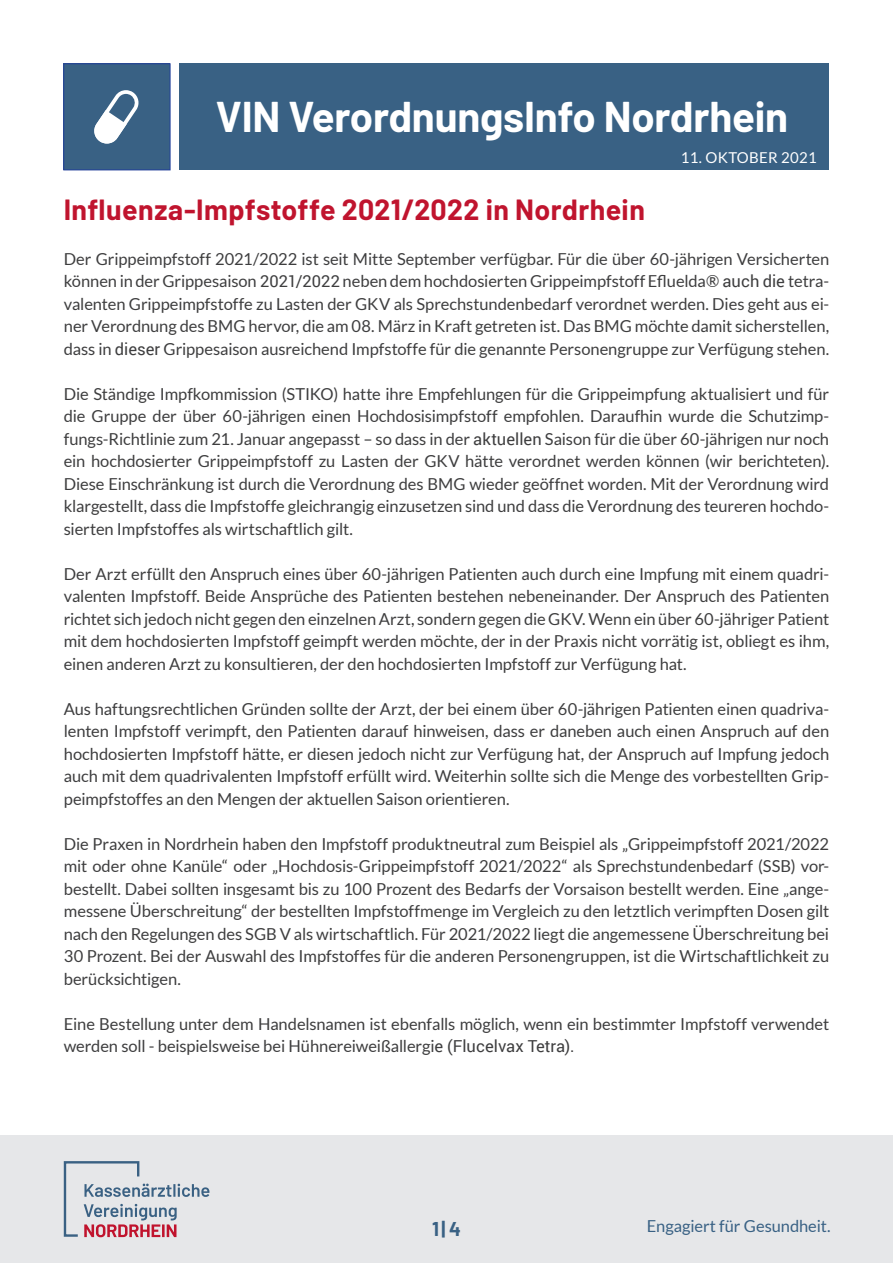
<style>
.page{position:relative;width:893px;height:1263px;background:#fff}
.page>*{position:absolute;margin:0;border:0;box-sizing:border-box;transform-origin:0 0}
.t1{font:700 42px "Barlow";letter-spacing:-.005em;color:#fff}
._1_0_-_Fließtext_-_1{font:700 28.5px "Barlow";letter-spacing:.01em;color:#c0142e}
.t2{font:700 19.5px "Barlow";color:#396184}
._1_0_-_Fließtext_-_1-2{font:16.5px/22.5px "Lato";letter-spacing:-.005em;color:#3e3e3f;text-align:justify}
.t3{font:16.5px "Lato";letter-spacing:-.005em;color:#396184}
.t4{font:15px "Lato";letter-spacing:.02em;color:#fff}
.s1{font-family:"Roboto"}
</style>
<div class="page">
<div style="left:180px;top:64px;width:649px;height:106px;background:#396184"></div>
<div style="left:64px;top:64px;width:106px;height:106px;background:#396184"></div>
<div style="left:64px;top:64px;width:106px;height:106px;border:1px solid #223f99"></div>
<svg style="left:94px;top:90px;width:45px;height:54px"></svg>
<div style="left:0;top:1135px;width:893px;height:128px;background:#e6e7e9"></div>
<svg style="left:64px;top:1161px;width:145px;height:76px"></svg>
<h1 class="t1" style="left:216px;top:86px;width:574px">VIN VerordnungsInfo Nordrhein</h1>
<p class="t4" style="left:681px;top:149px;width:138px">11. OKTOBER 2021</p>
<p class="_1_0_-_Fließtext_-_1" style="left:64px;top:188px;width:583px">Influenza-Impfstoffe 2021/2022 in Nordrhein</p>
<p class="_1_0_-_Fließtext_-_1-2" style="left:64px;top:248px;width:767px">Der Grippeimpfstoff 2021/2022 ist seit Mitte September verfügbar. Für die über 60-jährigen Versicherten können in der Grippesaison <span class="s1">2021/2022</span> neben dem hochdosierten Grippeimpfstoff Efluelda® <span class="s1">auch die</span> tetra&shy;valenten Grippeimpfstoffe zu Lasten der GKV als Sprechstundenbedarf verordnet werden. Dies geht aus ei&shy;ner Verordnung des BMG hervor, die am 08. März in Kraft getreten ist. Das BMG möchte damit sicherstellen, dass in <span class="s1">dieser</span> Grippesaison ausreichend Impfstoffe für die genannte Personengruppe zur Verfügung stehen.</p>
<p class="_1_0_-_Fließtext_-_1-2" style="left:64px;top:383px;width:767px">Die Ständige Impfkommission (STIKO) hatte ihre Empfehlungen für die Grippeimpfung aktualisiert und für die Gruppe der über 60-jährigen einen Hochdosisimpfstoff empfohlen. Daraufhin wurde die Schutzimp&shy;fungs-Richtlinie zum 21. Januar angepasst – so dass in der <span class="s1">aktuellen</span> Saison für die über 60-jährigen nur noch ein hochdosierter Grippeimpfstoff zu Lasten der GKV hätte verordnet werden können (wir berichteten).<br>Diese Einschränkung ist durch die Verordnung des BMG wieder geöffnet worden. Mit der Verordnung wird klargestellt, dass die Impfstoffe gleichrangig einzusetzen sind und dass die Verordnung des teureren hochdo&shy;sierten Impfstoffes als wirtschaftlich gilt.</p>
<p class="_1_0_-_Fließtext_-_1-2" style="left:64px;top:563px;width:767px">Der Arzt erfüllt den Anspruch eines über 60-jährigen Patienten auch durch eine Impfung mit einem quadri&shy;valenten Impfstoff. Beide Ansprüche des Patienten bestehen nebeneinander. Der Anspruch des Patienten richtet sich jedoch nicht gegen den einzelnen Arzt, sondern gegen die GKV. Wenn ein über 60-jähriger Patient mit dem hochdosierten Impfstoff geimpft werden möchte, der in der Praxis nicht vorrätig ist, obliegt es ihm, einen anderen Arzt zu konsultieren, der den hochdosierten Impfstoff zur Verfügung hat.</p>
<p class="_1_0_-_Fließtext_-_1-2" style="left:64px;top:698px;width:767px">Aus haftungsrechtlichen Gründen sollte der Arzt, der bei einem über 60-jährigen Patienten einen quadriva&shy;lenten Impfstoff verimpft, den Patienten darauf hinweisen, dass er daneben auch einen Anspruch auf den hochdosierten Impfstoff hätte, er diesen jedoch nicht zur Verfügung hat, der Anspruch auf Impfung jedoch auch mit dem quadrivalenten Impfstoff erfüllt wird. Weiterhin sollte sich die Menge des vorbestellten Grip&shy;peimpfstoffes an den Mengen der aktuellen Saison orientieren.</p>
<p class="_1_0_-_Fließtext_-_1-2" style="left:64px;top:833px;width:767px">Die Praxen in Nordrhein haben den Impfstoff produktneutral zum Beispiel als „Grippeimpfstoff 2021/2022 mit oder ohne Kanüle“ oder „Hochdosis-Grippeimpfstoff 2021/2022“ als Sprechstundenbedarf (SSB) vor&shy;bestellt. Dabei sollten insgesamt bis zu 100 Prozent des Bedarfs der Vorsaison bestellt werden. Eine „ange&shy;messene Überschreitung“ der bestellten Impfstoffmenge im Vergleich zu den letztlich verimpften Dosen gilt nach den Regelungen des SGB V als wirtschaftlich. Für 2021/2022 liegt die angemessene Überschreitung bei 30 Prozent. Bei der Auswahl des Impfstoffes für die anderen Personengruppen, ist die Wirtschaftlichkeit zu berücksichtigen.</p>
<p class="_1_0_-_Fließtext_-_1-2" style="left:64px;top:1013px;width:767px">Eine Bestellung unter dem Handelsnamen ist ebenfalls möglich, wenn ein bestimmter Impfstoff verwendet werden soll - beispielsweise bei Hühnereiweißallergi<span class="s1">e (Flucelvax Tetra).</span></p>
<p class="t2" style="left:432px;top:1214px;width:30px">1| 4</p>
<p class="t3" style="left:647px;top:1216px;width:185px">Engagiert für Gesundheit.</p>
</div>
